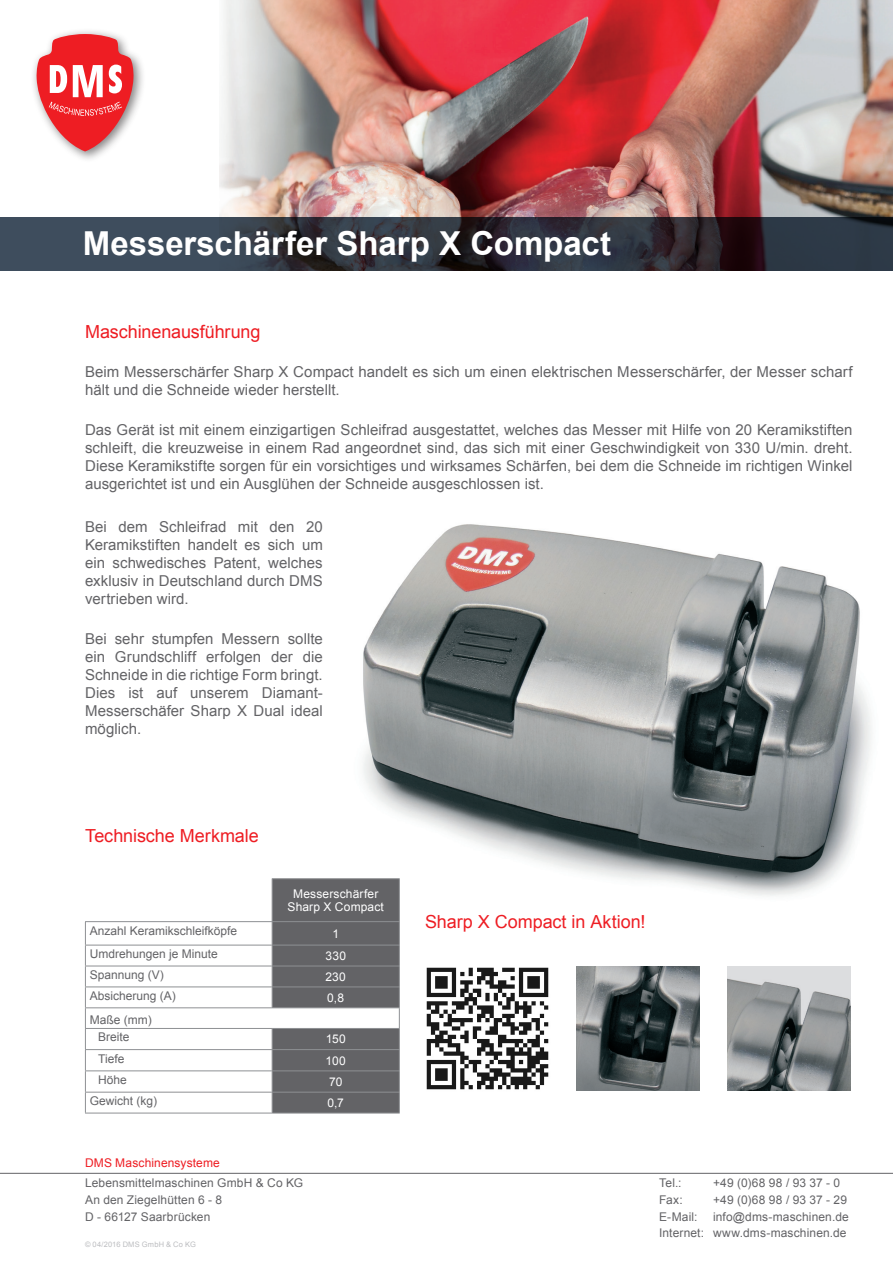
<style>
.page{position:relative;width:893px;height:1263px;background:#fff}
.page>*{position:absolute;margin:0;border:0;box-sizing:border-box;transform-origin:0 0}
.HEAD_Title_white{font:700 33px "Arial";color:#fff}
.Menge{font:18px "Arial";letter-spacing:-.005em;color:#ee1d23}
.Menge_größer{font:15px/18px "Arial";letter-spacing:.005em;color:#636366;text-align:justify}
.Tabelle_Werte{font:12px/16.5px "Arial";letter-spacing:.005em;color:#636366}
.Tabelle_white{font:12px/13.5px "Arial";letter-spacing:.015em;color:#fff;text-align:center}
.t1{font:12px "Arial";letter-spacing:.01em;color:#ee1d23}
.t2{font:7.5px "Arial";letter-spacing:.025em;color:#bcbdc0}
</style>
<div class="page">
<img style="left:219px;top:0;width:674px;height:217px">
<hr style="left:0;top:1173px;width:893px;height:1px;background:#636366">
<img style="left:363px;top:524px;width:508px;height:372px">
<img style="left:426px;top:967px;width:123px;height:123px">
<img style="left:576px;top:967px;width:123px;height:123px">
<img style="left:727px;top:967px;width:123px;height:123px">
<div style="left:31px;top:28px;width:115px;height:135px;background:#231f20;opacity:.55"></div>
<svg style="left:36px;top:34px;width:98px;height:117px"></svg>
<svg style="left:0;top:217px;width:893px;height:53px;background:#313641"></svg>
<hr style="left:85px;top:921px;width:187px;height:1px;background:#8e9093">
<hr style="left:85px;top:945px;width:187px;height:1px;background:#8e9093">
<hr style="left:85px;top:966px;width:187px;height:1px;background:#8e9093">
<hr style="left:85px;top:986px;width:187px;height:1px;background:#8e9093">
<hr style="left:85px;top:1007px;width:187px;height:1px;background:#8e9093">
<hr style="left:85px;top:1028px;width:187px;height:1px;background:#8e9093">
<hr style="left:85px;top:1049px;width:187px;height:1px;background:#8e9093">
<hr style="left:85px;top:1070px;width:187px;height:1px;background:#8e9093">
<hr style="left:85px;top:1092px;width:187px;height:1px;background:#8e9093">
<svg style="left:85px;top:922px;width:1px;height:191px"></svg>
<svg style="left:272px;top:879px;width:128px;height:234px;background:#727275"></svg>
<hr style="left:85px;top:1113px;width:187px;height:1px;background:#8e9093">
<hr style="left:272px;top:1113px;width:128px;height:1px;background:#8e9093">
<hr style="left:272px;top:878px;width:128px;height:1px;background:#8e9093">
<hr style="left:272px;top:879px;width:1px;height:42px;background:#8e9093">
<p class="HEAD_Title_white" style="left:83px;top:222px;width:530px">Messerschärfer Sharp X Compact</p>
<h1 class="Menge" style="left:85px;top:320px;width:177px">Maschinenausführung</h1>
<p class="Menge_größer" style="left:85px;top:362px;width:769px">Beim Messerschärfer Sharp X Compact handelt es sich um einen elektrischen Messerschärfer, der Messer scharf hält und die Schneide wieder herstellt.</p>
<p class="Menge_größer" style="left:85px;top:421px;width:769px">Das Gerät ist mit einem einzigartigen Schleifrad ausgestattet, welches das Messer mit Hilfe von 20 Keramikstiften schleift, die kreuzweise in einem Rad angeordnet sind, das sich mit einer Geschwindigkeit von 330 U/min. dreht.<br>Diese Keramikstifte sorgen für ein vorsichtiges und wirksames Schärfen, bei dem die Schneide im richtigen Winkel ausgerichtet ist und ein Ausglühen der Schneide ausgeschlossen ist.</p>
<p class="Menge_größer" style="left:85px;top:518px;width:239px">Bei dem Schleifrad mit den 20<br>Keramikstiften handelt es sich um ein schwedisches Patent, welches exklusiv in Deutschland durch DMS vertrieben wird.</p>
<p class="Menge_größer" style="left:85px;top:630px;width:239px">Bei sehr stumpfen Messern sollte ein Grundschliff erfolgen der die Schneide in die richtige Form bringt.<br>Dies ist auf unserem Diamant-Messerschäfer Sharp X Dual ideal möglich.</p>
<h1 class="Menge" style="left:85px;top:824px;width:175px">Technische Merkmale</h1>
<p class="Tabelle_white" style="left:288px;top:887px;width:98px">Messerschärfer<br>Sharp X Compact</p>
<p class="Tabelle_Werte" style="left:90px;top:922px;width:149px">Anzahl Keramikschleifköpfe</p>
<p class="Tabelle_white" style="left:332px;top:927px;width:8px">1</p>
<p class="Tabelle_Werte" style="left:90px;top:946px;width:130px">Umdrehungen je Minute</p>
<p class="Tabelle_white" style="left:325px;top:949px;width:22px">330</p>
<p class="Tabelle_Werte" style="left:90px;top:967px;width:76px">Spannung (V)</p>
<p class="Tabelle_white" style="left:325px;top:970px;width:22px">230</p>
<p class="Tabelle_Werte" style="left:90px;top:987px;width:88px">Absicherung (A)</p>
<p class="Tabelle_white" style="left:327px;top:991px;width:18px">0,8</p>
<p class="Tabelle_Werte" style="left:90px;top:1012px;width:63px">Maße (mm)</p>
<p class="Tabelle_Werte" style="left:98px;top:1029px;width:33px">Breite</p>
<p class="Tabelle_white" style="left:326px;top:1032px;width:21px">150</p>
<p class="Tabelle_Werte" style="left:98px;top:1050px;width:28px">Tiefe</p>
<p class="Tabelle_white" style="left:326px;top:1054px;width:22px">100</p>
<p class="Tabelle_Werte" style="left:98px;top:1071px;width:30px">Höhe</p>
<p class="Tabelle_white" style="left:329px;top:1075px;width:15px">70</p>
<p class="Tabelle_Werte" style="left:90px;top:1093px;width:69px">Gewicht (kg)</p>
<p class="Tabelle_white" style="left:327px;top:1096px;width:18px">0,7</p>
<p class="t1" style="left:85px;top:1155px;width:136px">DMS Maschinensysteme</p>
<p class="Menge" style="left:425px;top:910px;width:222px">Sharp X Compact in Aktion!</p>
<p class="Tabelle_Werte" style="left:85px;top:1175px;width:220px">Lebensmittelmaschinen GmbH &amp; Co KG<br>An den Ziegelhütten 6 - 8<br>D - 66127 Saarbrücken</p>
<p class="Tabelle_Werte" style="left:659px;top:1175px;width:24px">Tel.:</p>
<p class="Tabelle_Werte" style="left:713px;top:1175px;width:129px">+49 (0)68 98 / 93 37 - 0</p>
<p class="Tabelle_Werte" style="left:659px;top:1191px;width:25px">Fax:</p>
<p class="Tabelle_Werte" style="left:713px;top:1191px;width:135px">+49 (0)68 98 / 93 37 - 29</p>
<p class="Tabelle_Werte" style="left:659px;top:1208px;width:40px">E-Mail:</p>
<p class="Tabelle_Werte" style="left:659px;top:1208px;width:191px;text-align:right">info@dms-maschinen.de<br>Internet: www.dms-maschinen.de</p>
<p class="t2" style="left:85px;top:1239px;width:112px">© 04/2016 DMS GmbH &amp; Co KG</p>
</div>
